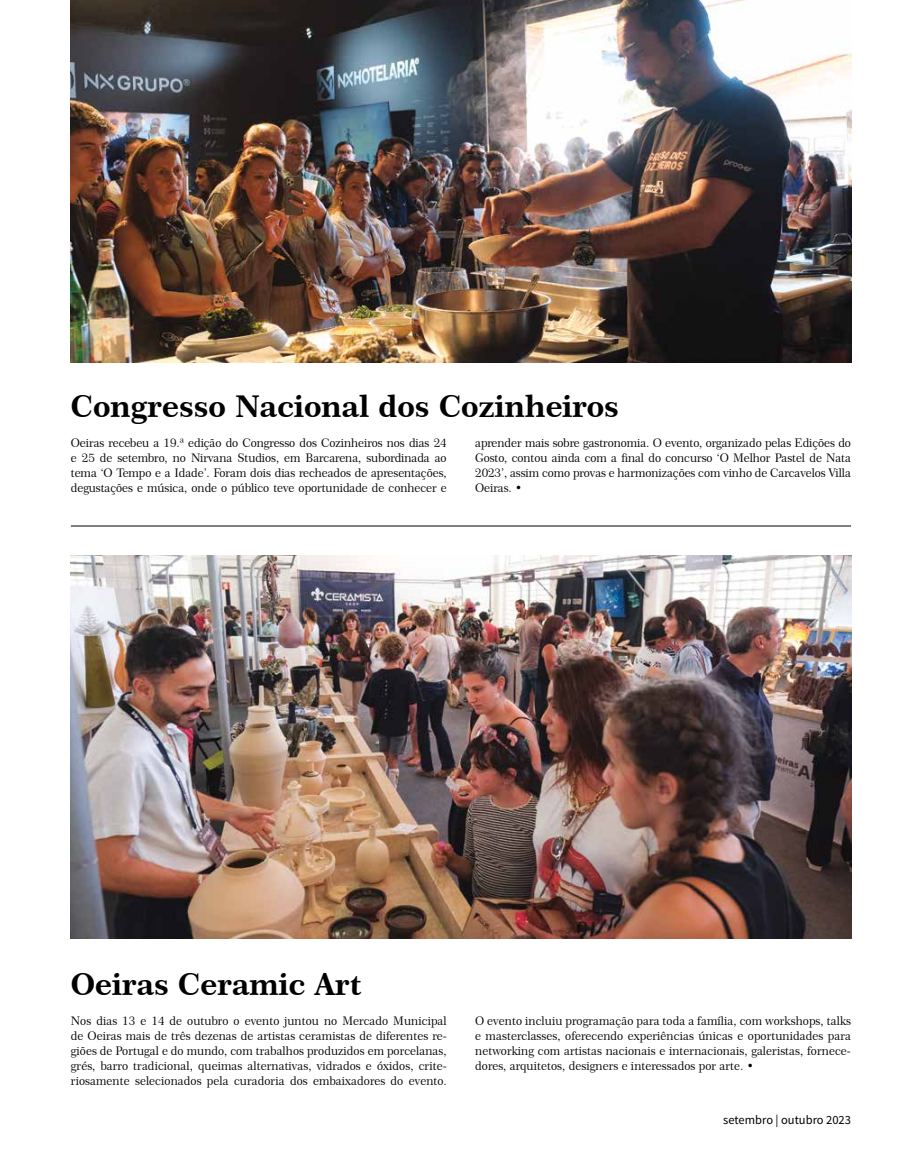
<style>
.page{position:relative;width:922px;height:1170px;background:#fff}
.page>*{position:absolute;margin:0;border:0;box-sizing:border-box;transform-origin:0 0}
.t1{font:30px "Century 751 BT Bold B";color:#000}
.t2{font:12.5px "Source Sans Pro";color:#000}
.t3{font:11.88px/15px "Century 751 BT Roman B";letter-spacing:-.01em;color:#000;text-align:justify}
</style>
<div class="page">
<img style="left:71px;top:0;width:780px;height:363px">
<hr style="left:71px;top:525px;width:779px;height:1px;background:#000">
<img style="left:71px;top:556px;width:779px;height:382px">
<h1 class="t1" style="left:71px;top:387px;width:549px">Congresso Nacional dos Cozinheiros</h1>
<p class="t3" style="left:71px;top:435px;width:377px">Oeiras recebeu a 19.ª edição do Congresso dos Cozinheiros nos dias 24 e 25 de setembro, no Nirvana Studios, em Barcarena, subordinada ao tema ‘O Tempo e a Idade’. Foram dois dias recheados de apresentações, degustações e música, onde o público teve oportunidade de conhecer e</p>
<p class="t3" style="left:475px;top:435px;width:377px">aprender mais sobre gastronomia. O evento, organizado pelas Edições do Gosto, contou ainda com a final do concurso ‘O Melhor Pastel de Nata 2023’, assim como provas e harmonizações com vinho de Carcavelos Villa Oeiras. •</p>
<h1 class="t1" style="left:71px;top:965px;width:292px">Oeiras Ceramic Art</h1>
<p class="t3" style="left:71px;top:1012px;width:377px">Nos dias 13 e 14 de outubro o evento juntou no Mercado Municipal de Oeiras mais de três dezenas de artistas ceramistas de diferentes re&shy;giões de Portugal e do mundo, com trabalhos produzidos em porcelanas, grés, barro tradicional, queimas alternativas, vidrados e óxidos, crite&shy;riosamente selecionados pela curadoria dos embaixadores do evento.</p>
<p class="t3" style="left:475px;top:1012px;width:377px">O evento incluiu programação para toda a família, com workshops, talks e masterclasses, oferecendo experiências únicas e oportunidades para networking com artistas nacionais e internacionais, galeristas, fornece&shy;dores, arquitetos, designers e interessados por arte. •</p>
<p class="t2" style="left:723px;top:1112px;width:129px">setembro | outubro 2023</p>
</div>
